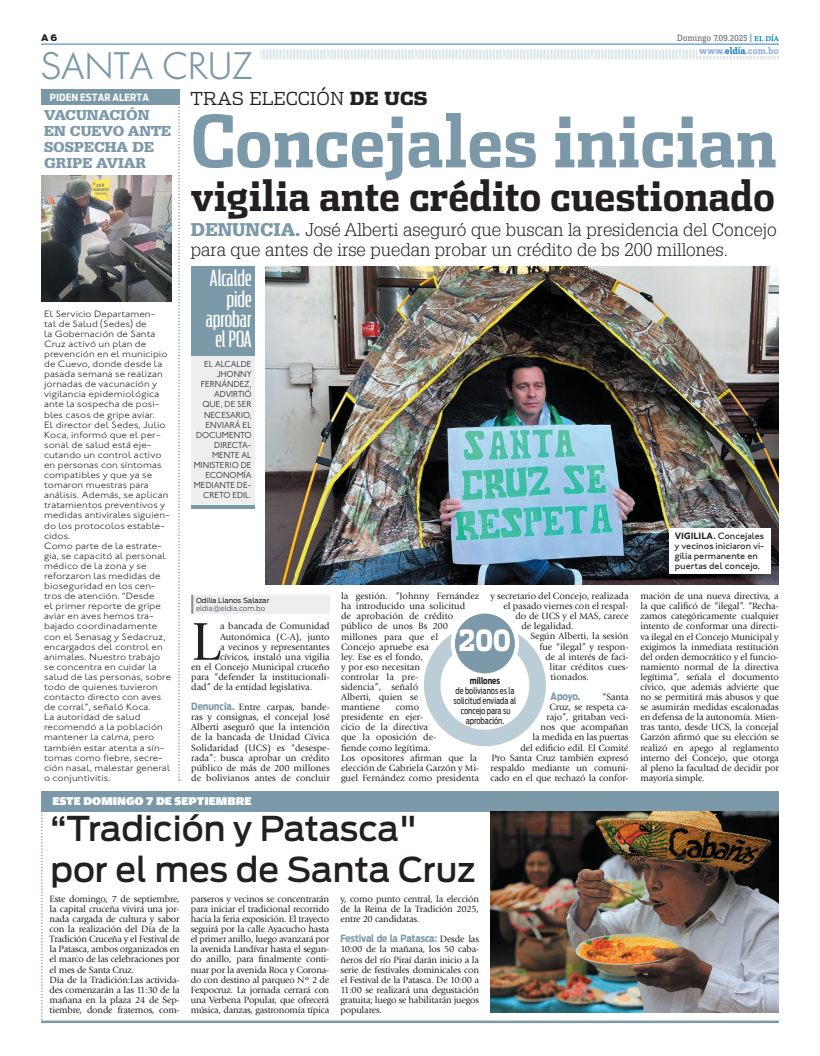
<style>
.page{position:relative;width:820px;height:1056px;background:#fff}
.page>*{position:absolute;margin:0;border:0;box-sizing:border-box;transform-origin:0 0}
.t1{font:700 72px "Dispatch Cond";color:#7b99a9}
.t2{font:55.4px "Giovanni";color:#231f20}
.t3{font:700 42px "Dispatch Cond";letter-spacing:-.005em;color:#231f20}
.t4{font:35px "Cg Futura Maxi Lt";color:#7b99a9}
.t5{font:500 34px/40.4px "Antenna";color:#231f20}
.t6{font:900 29px "Dispatch";color:#fff;scale:.8 1}
.t7{font:300 22px/20.2px "Antenna Comp";color:#fff;text-align:right;scale:1.4 1}
.t8{font:300 18px/20.2px "Glypha";color:#231f20}
.t9{font:300 18px "Dispatch";color:#231f20}
.t10{font:900 14px/16px "Glypha";color:#7b99a9;scale:1.07 1}
.t11{font:900 12px "Amplitude Wide";color:#fff}
.t12{font:700 10px "Antenna Cond";letter-spacing:-.02em;color:#7b99a9}
.t13{font:700 10px "Zine Slab Dis";color:#95b5de}
.t14{font:700 10px "Antenna Cond";letter-spacing:.015em;color:#fff}
.t15{font:9.5px/10.1px "Giovanni";color:#231f20;text-align:justify}
.t16{font:300 9.5px/10.1px "Johnston ITC";letter-spacing:.01em;color:#231f20;scale:1.1 1}
.t17{font:9.5px/10.1px "Giovanni";letter-spacing:-.02em;color:#231f20}
.t18{font:500 9.5px/10.1px "Johnston ITC";color:#231f20}
.t19{font:9.5px "Zine Slab Dis";letter-spacing:-.01em;color:#6c6d70}
.t20{font:300 9px/10.1px "Johnston ITC";color:#231f20;text-align:right}
.t21{font:9px/10px "Antenna Cond";color:#231f20;text-align:center;scale:.9 1}
.t22{font:900 9px "Antenna";color:#231f20}
.t23{font:7px/8px "Antenna";color:#231f20}
.s1{color:#2783c5}
.s2{font-weight:900}
.s3{font-weight:900;color:#7b99a9}
.s4{color:#6c6d70}
.s5{font-family:"Antenna Cond";font-weight:700;font-size:10px;color:#7b99a9}
.s6{font-weight:700}
.s7{font-family:"Giovanni";font-weight:400;font-size:9.5px;color:#231f20}
</style>
<div class="page">
<svg style="left:260px;top:49px;width:518px;height:10px"></svg>
<hr style="left:41px;top:44px;width:737px;height:1px;background:#2783c5">
<div style="left:696px;top:46px;width:82px;height:9px;background:#fff"></div>
<svg style="left:754px;top:34px;width:24px;height:7px"></svg>
<div style="left:41px;top:791px;width:737px;height:20px;background:#7b99a9"></div>
<img style="left:490px;top:811px;width:288px;height:202px">
<hr style="left:41px;top:1020px;width:737px;height:3px;background:#7b99a9">
<svg style="left:41px;top:811px;width:2px;height:211px"></svg>
<div style="left:191px;top:595px;width:138px;height:19px;background:#eceef0"></div>
<svg style="left:191px;top:595px;width:2px;height:19px"></svg>
<div style="left:423px;top:624px;width:122px;height:122px;background:#bbcdd6;border-radius:50%"></div>
<div style="left:440px;top:641px;width:89px;height:89px;background:#fff;border-radius:50%"></div>
<div style="left:452px;top:611px;width:64px;height:64px;background:#7b99a9;border-radius:50%"></div>
<div style="left:450px;top:609px;width:69px;height:69px;border:4px solid #fff;border-radius:50%"></div>
<img style="left:266px;top:266px;width:512px;height:318px">
<div style="left:191px;top:337px;width:63px;height:169px;background:#eceef0"></div>
<div style="left:191px;top:266px;width:63px;height:89px;background:#7b99a9"></div>
<hr style="left:191px;top:505px;width:63px;height:3px;background:#7b99a9">
<div style="left:668px;top:528px;width:101px;height:46px;background:#fff"></div>
<div style="left:41px;top:89px;width:139px;height:16px;background:#7b99a9"></div>
<svg style="left:178px;top:106px;width:2px;height:675px"></svg>
<img style="left:41px;top:175px;width:130px;height:126px">
<p class="t22" style="left:41px;top:33px;width:17px">A 6</p>
<p class="t4" style="left:41px;top:45px;width:213px">SANTA CRUZ</p>
<p class="t19" style="left:676px;top:34px;width:77px">Domingo 7.09.2025 <span class="s1">|</span></p>
<p class="t13" style="left:699px;top:45px;width:81px">www.<span class="s1">eldía</span>.com.bo</p>
<p class="t14" style="left:50px;top:91px;width:101px">PIDEN ESTAR ALERTA</p>
<p class="t10" style="left:44px;top:107px;width:120px">VACUNACIÓN<br>EN CUEVO ANTE<br>SOSPECHA DE<br>GRIPE AVIAR</p>
<p class="t16" style="left:44px;top:308px;width:117px">El Servicio Departamen-<br>tal de Salud (Sedes) de<br>la Gobernación de Santa<br>Cruz activó un plan de prevención en el municipio de Cuevo, donde desde la pasada semana se realizan jornadas de vacunación y vigilancia epidemiológica ante la sospecha de posi&shy;bles casos de gripe aviar.<br>El director del Sedes, Julio<br>Koca, informó que el per&shy;sonal de salud está eje&shy;cutando un control activo en personas con síntomas compatibles y que ya se tomaron muestras para análisis. Además, se aplican tratamientos preventivos y medidas antivirales siguien&shy;do los protocolos estable&shy;cidos.<br>Como parte de la estrate&shy;gia, se capacitó al personal médico de la zona y se reforzaron las medidas de bioseguridad en los cen&shy;tros de atención. “Desde<br>el primer reporte de gripe aviar en aves hemos tra&shy;bajado coordinadamente con el Senasag y Sedacruz, encargados del control en animales. N uestro trabajo se concentra en cuidar la salud de las personas, sobre todo de quienes tuvieron contacto directo con aves de corral”, señaló Koca.<br>La autoridad de salud recomendó a la población mantener la calma, pero también estar atenta a sín&shy;tomas como fiebre, secre&shy;ción nasal, malestar general o conjuntivitis.</p>
<p class="t9" style="left:190px;top:86px;width:238px">TRAS ELECCIÓn <span class="s2">DE UCS</span></p>
<p class="t1" style="left:191px;top:96px;width:587px">Concejales inician</p>
<p class="t3" style="left:190px;top:169px;width:585px">vigilia ante crédito cuestionado</p>
<p class="t8" style="left:191px;top:219px;width:587px"><span class="s3">DENUNCIA.</span> José Alberti aseguró que buscan la presidencia del Concejo para que antes de irse puedan probar un crédito de bs 200 millones.</p>
<p class="t7" style="left:205px;top:268px;width:34px">Alcalde pide aprobar el POA</p>
<p class="t20" style="left:194px;top:359px;width:59px">El alcalde<br>Jhonny<br>Fernández, advirtió que, de ser necesario, enviará el documento directa&shy;mente al<br>Ministerio de<br>Economía mediante de&shy;creto edil.</p>
<p class="t23" style="left:196px;top:596px;width:75px">Odilia Llanos Salazar <span class="s4">eldia@eldia.com.bo</span></p>
<p class="t2" style="left:191px;top:610px;width:30px">L</p>
<p class="t15" style="left:220px;top:621px;width:111px">a bancada de Comunidad</p>
<p class="t15" style="left:220px;top:631px;width:111px">Autonómica (C-A), junto</p>
<p class="t15" style="left:220px;top:642px;width:111px">a vecinos y representantes</p>
<p class="t15" style="left:220px;top:652px;width:111px">cívicos, instaló una vigilia</p>
<p class="t15" style="left:191px;top:662px;width:140px">en el Concejo Municipal cruceño</p>
<p class="t15" style="left:191px;top:672px;width:140px">para “defender la institucionali-</p>
<p class="t15" style="left:191px;top:682px;width:122px">dad” de la entidad legislativa.</p>
<p class="t15" style="left:191px;top:702px;width:140px"><span class="s5">Denuncia.</span> Entre carpas, bande&shy;ras y consignas, el concejal José Alberti aseguró que la intención de la bancada de Unidad Cívica Solidaridad (UCS) es “desespe&shy;rada”: busca aprobar un crédito público de más de 200 millones de bolivianos antes de concluir</p>
<p class="t15" style="left:341px;top:591px;width:140px;text-align:left">la gestión. “Johnny Fernández ha introducido una solicitud<br>de aprobación de crédito público de unos Bs 200 millones para que el<br>Concejo apruebe esa<br>ley. Ese es el fondo,<br>y por eso necesitan<br>controlar la pre-<br>sidencia”, señaló<br>Alberti, quien se<br>mantiene</p>
<p class="t15" style="left:490px;top:591px;width:140px">y secretario del Concejo, realizada</p>
<p class="t15" style="left:503px;top:601px;width:126px">el pasado viernes con el respal-</p>
<p class="t15" style="left:515px;top:611px;width:115px">do de UCS y el MAS, carece</p>
<p class="t15" style="left:521px;top:621px;width:54px">de legalidad.</p>
<p class="t15" style="left:530px;top:631px;width:99px">Según Alberti, la sesión</p>
<p class="t15" style="left:539px;top:641px;width:90px">fue “ilegal” y respon-</p>
<p class="t15" style="left:545px;top:652px;width:85px">de al interés de faci-</p>
<p class="t15" style="left:549px;top:662px;width:81px">litar créditos cues-</p>
<p class="t15" style="left:550px;top:672px;width:40px">tionados.</p>
<p class="t12" style="left:550px;top:690px;width:31px">Apoyo.</p>
<p class="t6" style="left:458px;top:619px;width:66px">200</p>
<p class="t21" style="left:453px;top:675px;width:71px"><span class="s6">millones<br></span>de bolivianos es la solicitud enviada al concejo para su aprobación.</p>
<p class="t15" style="left:490px;top:692px;width:140px;text-align:right">“Santa<br>Cruz, se respeta ca-<br>rajo”, gritaban veci-<br>nos que acompañan<br>la medida en las puertas<br>del edificio edil. El Comité<br>Pro Santa Cruz también expresó respaldo mediante un comuni&shy;cado en el que rechazó la confor-</p>
<p class="t15" style="left:341px;top:702px;width:140px;text-align:left;text-indent:55px">como<br>presidente en ejer-<br>cicio de la directiva<br>que la oposición de-<br>fiende como legítima.<br>Los opositores afirman que la elección de Gabriela Garzón y Mi&shy;guel Fernández como presidenta</p>
<p class="t18" style="left:674px;top:530px;width:91px"><span class="s6">VIGILILA.</span> Concejales y vecinos iniciaron vi&shy;gilia permanente en puertas del concejo.</p>
<p class="t15" style="left:640px;top:591px;width:140px">mación de una nueva directiva, a la que calificó de “ilegal”. “Recha&shy;zamos categóricamente cualquier intento de conformar una directi&shy;va ilegal en el Concejo Municipal y exigimos la inmediata restitución del orden democrático y el funcio&shy;namiento normal de la directiva legítima”, señala el documento cívico, que además advierte que no se permitirá más abusos y que se asumirán medidas escalonadas en defensa de la autonomía. Mien&shy;tras tanto, desde UCS, la concejal Garzón afirmó que su elección se realizó en apego al reglamento interno del Concejo, que otorga al pleno la facultad de decidir por mayoría simple.</p>
<p class="t11" style="left:52px;top:794px;width:200px">ESTE DOMINGO 7 DE SEPTIEMBRE</p>
<p class="t5" style="left:50px;top:809px;width:426px">“Tradición y Patasca" por el mes de Santa Cruz</p>
<p class="t17" style="left:50px;top:894px;width:131px">Este domingo, 7 de septiembre, la capital cruceña vivirá una jor&shy;nada cargada de cultura y sabor con la realización del Día de la<br>Tradición Cruceña y el Festival de la Patasca, ambos organizados en el marco de las celebraciones por el mes de Santa Cruz.<br>Día de la Tradición:Las activida&shy;des comenzarán a las 11:30 de la mañana en la plaza 24 de Sep&shy;tiembre, donde fraternos, com-</p>
<p class="t15" style="left:191px;top:894px;width:140px">parseros y vecinos se concentrarán para iniciar el tradicional recorrido hacia la feria exposición. El trayecto seguirá por la calle Ayacucho hasta el primer anillo, luego avanzará por la avenida Landívar hasta el segun&shy;do anillo, para finalmente conti&shy;nuar por la avenida Roca y Corona&shy;do con destino al parqueo Nº 2 de Fexpocruz. La jornada cerrará con una Verbena Popular, que ofrecerá música, danzas, gastronomía típica</p>
<p class="t15" style="left:340px;top:894px;width:140px">y, como punto central, la elección de la Reina de la Tradición 2025, entre 20 candidatas.</p>
<p class="t12" style="left:340px;top:933px;width:140px">Festival de la Patasca: <span class="s7">Desde las</span></p>
<p class="t15" style="left:340px;top:944px;width:140px">10:00 de la mañana, los 50 caba&shy;ñeros del río Piraí darán inicio a la serie de festivales dominicales con el Festival de la Patasca. De 10:00 a 11:00 se realizará una degustación gratuita; luego se habilitarán juegos populares.</p>
</div>
